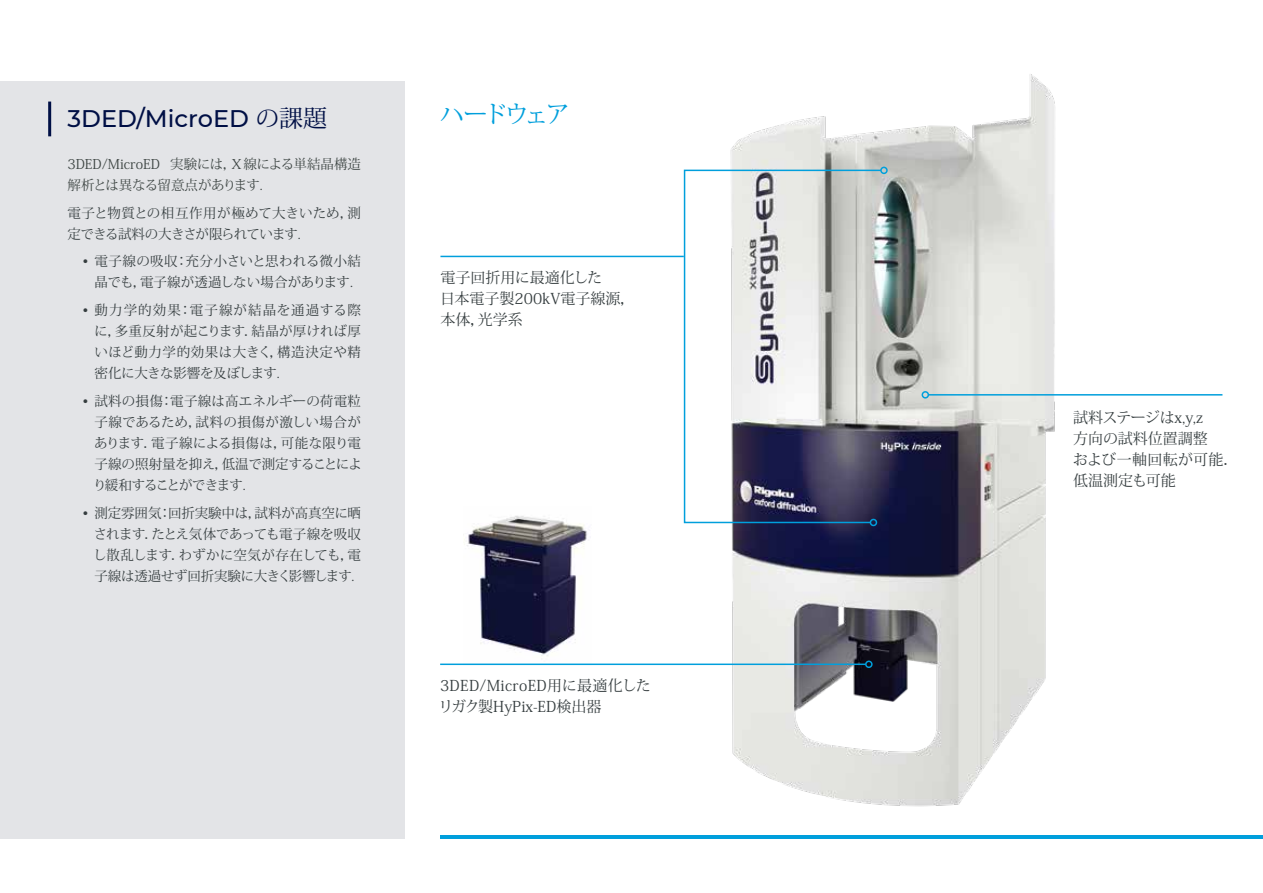
<style>
.page{position:relative;width:1263px;height:893px;background:#fff}
.page>*{position:absolute;margin:0;border:0;box-sizing:border-box;transform-origin:0 0}
.t1{font:500 24px "Montserrat";color:#000f45}
.t2{font:24px "Koz Min Pr 6 N";letter-spacing:-.13em;color:#009fdc}
.t3{font:15px/21px "Koz Min Pr 6 N";color:#353d3f}
.t4{font:13.5px/21px "Koz Min Pr 6 N";letter-spacing:-.01em;color:#353d3f;text-align:justify}
.t5{font:13.5px/21px "Koz Min Pr 6 N";color:#3d4543}
.t6{font:13.5px/21px "Koz Min Pr 6 N";letter-spacing:.01em;color:#353d3f;text-align:center}
.s1{font-family:"Koz Min Pr 6 N";font-weight:400}
</style>
<div class="page">
<div style="left:0;top:81px;width:405px;height:758px;background:#dee0e3"></div>
<hr style="left:48px;top:102px;width:3px;height:34px;background:#000f45">
<img style="left:701px;top:74px;width:354px;height:733px">
<hr style="left:928px;top:394px;width:294px;height:2px;background:#009fdc">
<div style="left:921px;top:391px;width:8px;height:8px;border:2px solid #009fdc;border-radius:50%"></div>
<hr style="left:440px;top:256px;width:244px;height:1px;background:#009fdc">
<svg style="left:683px;top:169px;width:199px;height:355px"></svg>
<div style="left:880px;top:167px;width:8px;height:7px;border:2px solid #009fdc;border-radius:50%"></div>
<div style="left:870px;top:519px;width:7px;height:7px;border:2px solid #009fdc;border-radius:50%"></div>
<img style="left:463px;top:516px;width:124px;height:141px">
<hr style="left:440px;top:663px;width:426px;height:2px;background:#009fdc">
<div style="left:865px;top:660px;width:7px;height:8px;border:2px solid #009fdc;border-radius:50%"></div>
<hr style="left:440px;top:836px;width:823px;height:3px;background:#009fdc">
<h1 class="t1" style="left:68px;top:102px;width:261px">3DED/MicroED <span class="s1">の課題</span></h1>
<p class="t5" style="left:68px;top:154px;width:295px">3DED/MicroED 実験には，Ｘ線による単結晶構造解析とは異なる留意点があります.</p>
<p class="t4" style="left:68px;top:202px;width:295px">電子と物質との相互作用が極めて大きいため，測定できる試料の大きさが限られています.</p>
<p class="t6" style="left:82px;top:251px;width:280px">• 電子線の吸収：充分小さいと思われる微小結晶でも，電子線が透過しない場合があります.</p>
<p class="t4" style="left:94px;top:300px;width:268px;text-indent:-12px">• 動力学的効果：電子線が結晶を通過する際に，多重反射が起こります．結晶が厚ければ厚いほど動力学的効果は大きく，構造決定や精密化に大きな影響を及ぼします.</p>
<p class="t4" style="left:93px;top:391px;width:270px;text-indent:-11px">• 試料の損傷：電子線は高エネルギーの荷電粒子線であるため，試料の損傷が激しい場合があります．電子線による損傷は，可能な限り電子線の照射量を抑え，低温で測定することにより緩和することができます.</p>
<p class="t4" style="left:93px;top:502px;width:269px;text-indent:-11px">• 測定雰囲気：回折実験中は，試料が高真空に晒されます．たとえ気体であっても電子線を吸収し散乱します．わずかに空気が存在しても，電子線は透過せず回折実験に大きく影響します.</p>
<h1 class="t2" style="left:440px;top:100px;width:131px">ハードウェア</h1>
<p class="t3" style="left:440px;top:267px;width:197px">電子回折用に最適化した<br>日本電子製200kV電子線源，本体，光学系</p>
<p class="t3" style="left:438px;top:675px;width:214px">3DED/MicroED用に最適化したリガク製HyPix-ED検出器</p>
<p class="t3" style="left:1073px;top:407px;width:167px">試料ステージはx,y,z<br>方向の試料位置調整<br>および一軸回転が可能．低温測定も可能</p>
</div>
